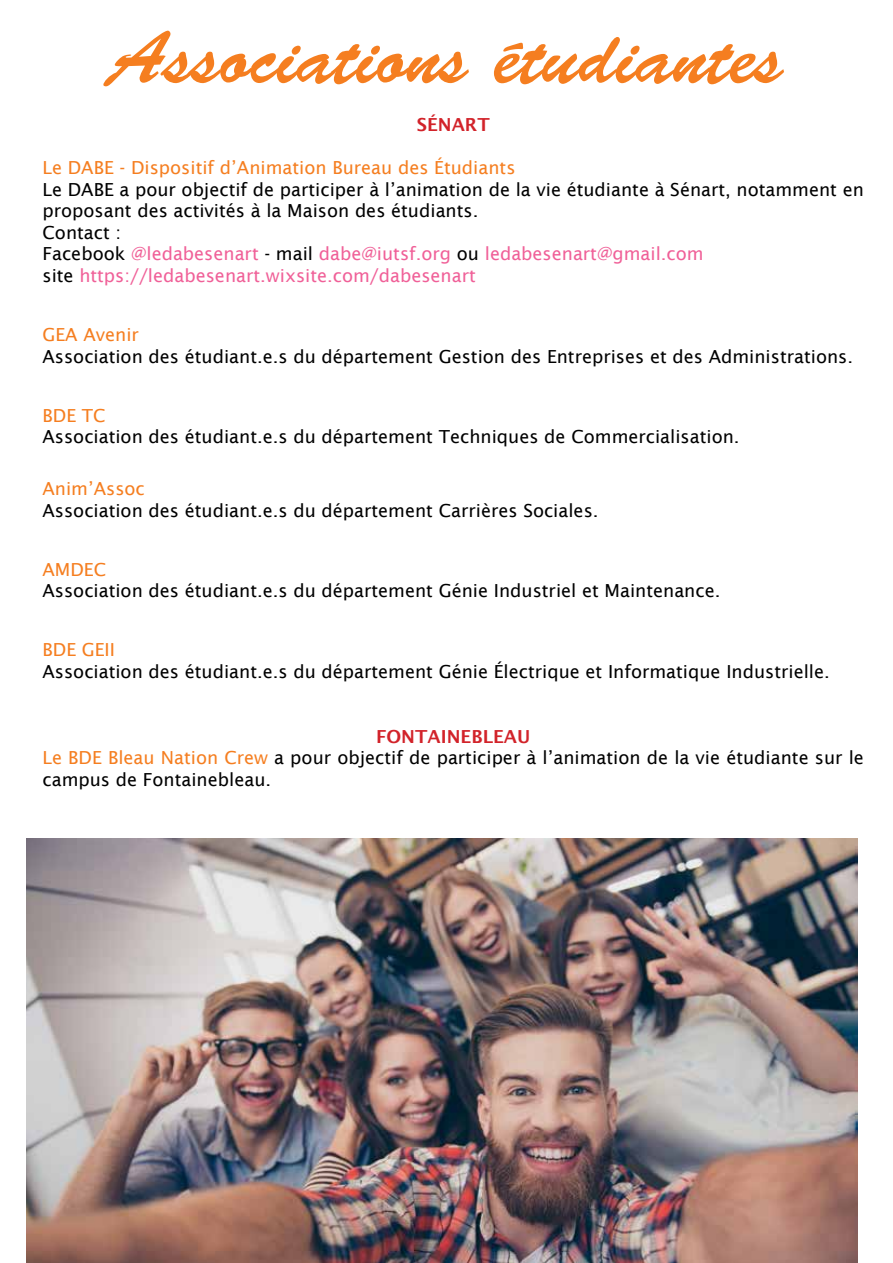
<style>
.page{position:relative;width:893px;height:1263px;background:#fff}
.page>*{position:absolute;margin:0;border:0;box-sizing:border-box;transform-origin:0 0}
.t1{font:75px "Brush Script Std";color:#f57e20}
.t2{font:18px/21.6px "Lucida Sans";color:#000}
.t3{font:18px "Lucida Sans";color:#f57e20}
.t4{font:600 18px "Lucida Sans";color:#d2232a}
.s1{color:#f06098}
.s2{color:#000101}
.s3{font-weight:600;color:#d2232a}
.s4{color:#f57e20}
</style>
<div class="page">
<img style="left:27px;top:838px;width:830px;height:425px">
<h1 class="t1" style="left:109px;top:16px;width:677px">Associations étudiantes</h1>
<p class="t4" style="left:417px;top:114px;width:75px">SÉNART</p>
<p class="t3" style="left:43px;top:157px;width:474px">Le DABE - Dispositif d’Animation Bureau des Étudiants</p>
<p class="t2" style="left:43px;top:178px;width:823px">Le DABE a pour objectif de participer à l’animation de la vie étudiante à Sénart, notamment en proposant des activités à la Maison des étudiants.<br>Contact :<br>Facebook <span class="s1">@ledabesenart</span> - mail <span class="s1">dabe@iutsf.org</span> <span class="s2">ou</span> <span class="s1">ledabesenart@gmail.com<br></span>site <span class="s1">https://ledabesenart.wixsite.com/dabesenart</span></p>
<p class="t3" style="left:43px;top:324px;width:98px">GEA Avenir</p>
<p class="t2" style="left:43px;top:345px;width:812px">Association des étudiant.e.s du département Gestion des Entreprises et des Administrations.</p>
<p class="t3" style="left:43px;top:405px;width:65px">BDE TC</p>
<p class="t2" style="left:43px;top:426px;width:699px">Association des étudiant.e.s du département Techniques de Commercialisation.</p>
<p class="t3" style="left:43px;top:478px;width:104px">Anim’Assoc</p>
<p class="t2" style="left:43px;top:499px;width:557px">Association des étudiant.e.s du département Carrières Sociales.</p>
<p class="t3" style="left:43px;top:559px;width:65px">AMDEC</p>
<p class="t2" style="left:43px;top:580px;width:679px">Association des étudiant.e.s du département Génie Industriel et Maintenance.</p>
<p class="t3" style="left:43px;top:640px;width:74px">BDE GEII</p>
<p class="t2" style="left:43px;top:661px;width:789px">Association des étudiant.e.s du département Génie Électrique et Informatique Industrielle.</p>
<p class="t2" style="left:43px;top:726px;width:823px;text-indent:333px"><span class="s3">FONTAINEBLEAU<br></span><span class="s4">Le BDE Bleau Nation Crew</span> a pour objectif de participer à l’animation de la vie étudiante sur le campus de Fontainebleau.</p>
</div>
